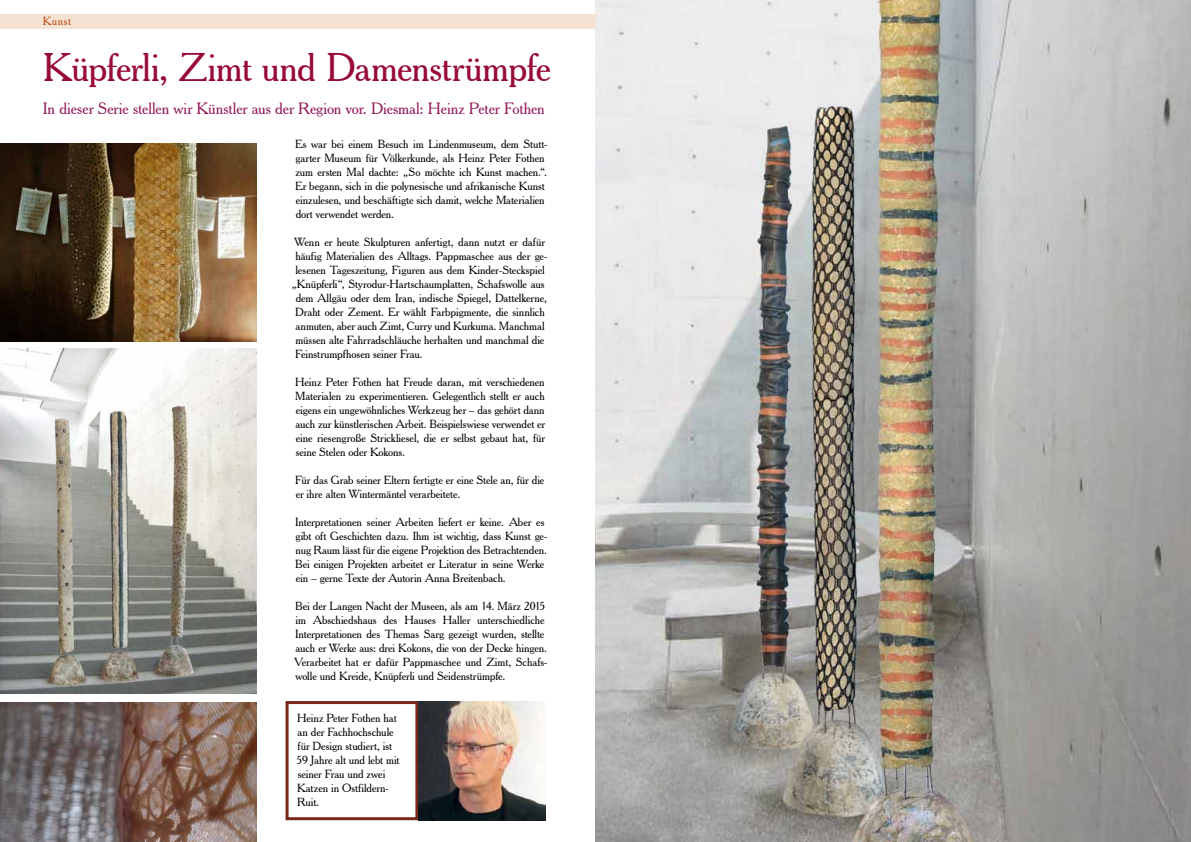
<style>
.page{position:relative;width:1191px;height:842px;background:#fff}
.page>*{position:absolute;margin:0;border:0;box-sizing:border-box;transform-origin:0 0}
.t1{font:39px "Cheltenham BT";letter-spacing:-.015em;color:#98093a}
.t2{font:16px "Cheltenham BT";letter-spacing:-.01em;color:#931c5c}
.t3{font:11.5px/14px "Cheltenham BT";letter-spacing:-.005em;color:#000}
.t4{font:11.5px "Cheltenham BT";letter-spacing:.055em;color:#bb4e11}
</style>
<div class="page">
<div style="left:285px;top:701px;width:133px;height:119px;border:3px solid #782719"></div>
<img style="left:595px;top:0;width:596px;height:842px">
<img style="left:0;top:144px;width:257px;height:197px">
<img style="left:0;top:349px;width:257px;height:344px">
<div style="left:0;top:14px;width:595px;height:14px;background:#f4e2d3"></div>
<img style="left:0;top:702px;width:257px;height:140px">
<img style="left:418px;top:701px;width:127px;height:119px">
<p class="t4" style="left:43px;top:14px;width:30px">Kunst</p>
<h1 class="t1" style="left:43px;top:44px;width:510px">Küpferli, Zimt und Damenstrümpfe</h1>
<h2 class="t2" style="left:43px;top:99px;width:503px">In dieser Serie stellen wir Künstler aus der Region vor. Diesmal: Heinz Peter Fothen</h2>
<p class="t3" style="left:295px;top:137px;width:254px">Es war bei einem Besuch im Lindenmuseum, dem Stutt&shy;garter Museum für Völkerkunde, als Heinz Peter Fothen zum ersten Mal dachte: „So möchte ich Kunst machen.“.<br>Er begann, sich in die polynesische und afrikanische Kunst einzulesen, und beschäftigte sich damit, welche Materialien dort verwendet werden.</p>
<p class="t3" style="left:295px;top:235px;width:252px">Wenn er heute Skulpturen anfertigt, dann nutzt er dafür</p>
<p class="t3" style="left:295px;top:249px;width:253px">häufig Materialien des Alltags. Pappmaschee aus der ge-</p>
<p class="t3" style="left:295px;top:263px;width:251px">lesenen Tageszeitung, Figuren aus dem Kinder-Steckspiel</p>
<p class="t3" style="left:292px;top:277px;width:254px">„Knüpferli“, Styrodur-Hartschaumplatten, Schafswolle aus</p>
<p class="t3" style="left:296px;top:291px;width:253px">dem Allgäu oder dem Iran, indische Spiegel, Dattelkerne,</p>
<p class="t3" style="left:295px;top:305px;width:251px">Draht oder Zement. Er wählt Farbpigmente, die sinnlich</p>
<p class="t3" style="left:296px;top:319px;width:250px">anmuten, aber auch Zimt, Curry und Kurkuma. Manchmal</p>
<p class="t3" style="left:295px;top:333px;width:250px">müssen alte Fahrradschläuche herhalten und manchmal die</p>
<p class="t3" style="left:295px;top:347px;width:129px">Feinstrumpfhosen seiner Frau.</p>
<p class="t3" style="left:295px;top:375px;width:251px;text-align:justify">Heinz Peter Fothen hat Freude daran, mit verschiedenen Materialen zu experimentieren. Gelegentlich stellt er auch eigens ein ungewöhnliches Werkzeug her – das gehört dann auch zur künstlerischen Arbeit. Beispielswiese verwendet er eine riesengroße Strickliesel, die er selbst gebaut hat, für seine Stelen oder Kokons.</p>
<p class="t3" style="left:295px;top:473px;width:251px">Für das Grab seiner Eltern fertigte er eine Stele an, für die er ihre alten Wintermäntel verarbeitete.</p>
<p class="t3" style="left:295px;top:515px;width:254px">Interpretationen seiner Arbeiten liefert er keine. Aber es gibt oft Geschichten dazu. Ihm ist wichtig, dass Kunst ge&shy;nug Raum lässt für die eigene Projektion des Betrachtenden.<br>Bei einigen Projekten arbeitet er Literatur in seine Werke ein – gerne Texte der Autorin Anna Breitenbach.</p>
<p class="t3" style="left:294px;top:599px;width:254px">Bei der Langen Nacht der Museen, als am 14. März 2015 im Abschiedshaus des Hauses Haller unterschiedliche Interpretationen des Themas Sarg gezeigt wurden, stellte auch er Werke aus: drei Kokons, die von der Decke hingen.<br>Verarbeitet hat er dafür Pappmaschee und Zimt, Schafs&shy;wolle und Kreide, Knüpferli und Seidenstrümpfe.</p>
<p class="t3" style="left:297px;top:711px;width:104px">Heinz Peter Fothen hat an der Fachhochschule für Design studiert, ist<br>59 Jahre alt und lebt mit seiner Frau und zwei<br>Katzen in Ostfildern-<br>Ruit.</p>
</div>
